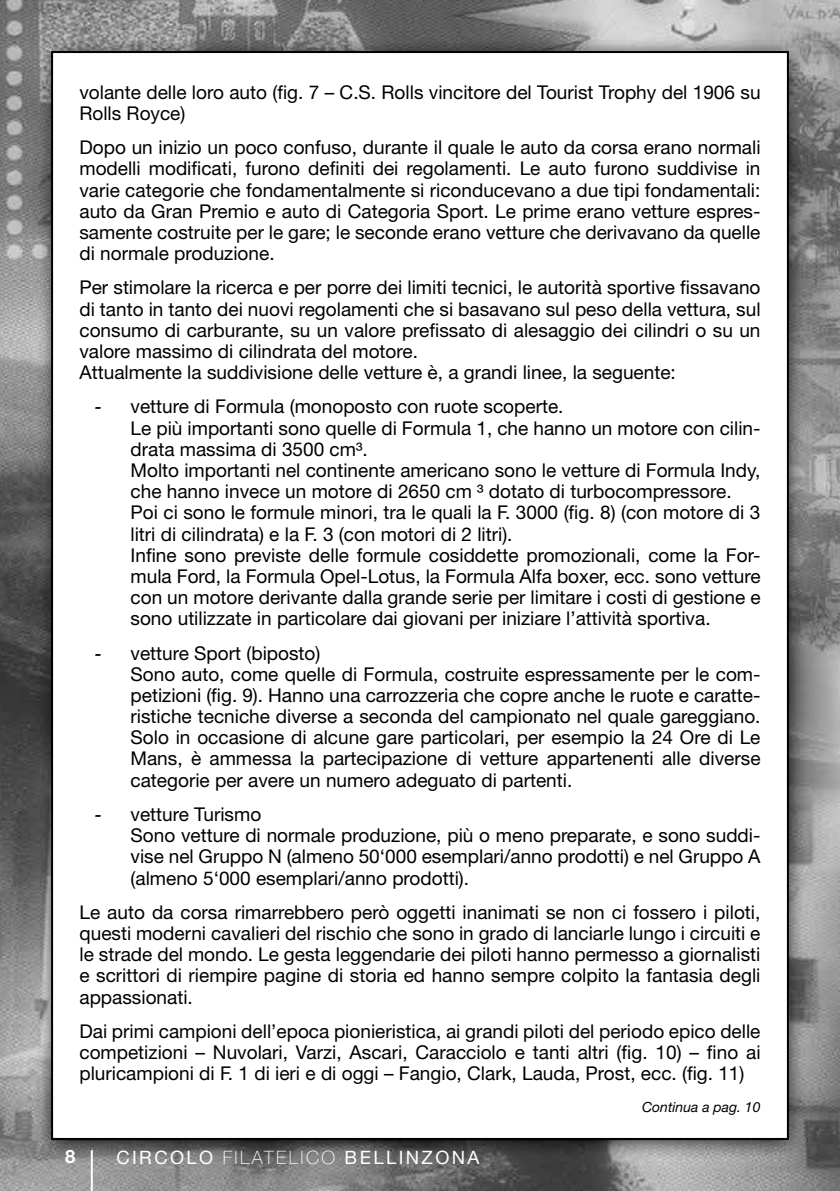
<style>
.page{position:relative;width:840px;height:1191px;background:#fff}
.page>*{position:absolute;margin:0;border:0;box-sizing:border-box;transform-origin:0 0}
.t1{font:19px/21.2px "Helvetica Neue LT Std";color:#000}
.t2{font:18.4px "Helvetica Neue LT Std";letter-spacing:.13em;color:#fff}
.t3{font:700 18.4px "Helvetica Neue LT Std";color:#fff}
.t4{font:italic 14px "Helvetica Neue LT Std";color:#000}
.s1{font-family:"Arial";font-style:italic}
.s2{font-weight:100}
</style>
<div class="page">
<img style="left:0;top:0;width:839px;height:1191px">
<div style="left:52px;top:52px;width:735px;height:1087px;background:#fff"></div>
<hr style="left:91px;top:1150px;width:2px;height:41px;background:#fff">
<p class="t1" style="left:79px;top:81px;width:682px">volante delle loro auto (fig. 7 – C.S. Rolls vincitore del Tourist Trophy del 1906 su<br>Rolls Royce)</p>
<p class="t1" style="left:79px;top:137px;width:682px;text-align:justify">Dopo un inizio un poco confuso, durante il quale le auto da corsa erano normali modelli modificati, furono definiti dei regolamenti. Le auto furono suddivise in varie categorie che fondamentalmente si riconducevano a due tipi fondamentali: auto da Gran Premio e auto di Categoria Sport. Le prime erano vetture espres&shy;samente costruite per le gare; le seconde erano vetture che derivavano da quelle di normale produzione.</p>
<p class="t1" style="left:79px;top:277px;width:682px">Per stimolare la ricerca e per porre dei limiti tecnici, le autorità sportive fissavano di tanto in tanto dei nuovi regolamenti che si basavano sul peso della vettura, sul consumo di carburante, su un valore prefissato di alesaggio dei cilindri o su un valore massimo di cilindrata del motore.<br>Attualmente la suddivisione delle vetture è, a grandi linee, la seguente:</p>
<p class="t1" style="left:130px;top:396px;width:631px;text-indent:-36px"><span class="s1">-</span> vetture di Formula (monoposto con ruote scoperte.<br>Le più importanti sono quelle di Formula 1, che hanno un motore con cilin&shy;drata massima di 3500 cm³.<br>Molto importanti nel continente americano sono le vetture di Formula Indy, che hanno invece un motore di 2650 cm ³ dotato di turbocompressore.<br>Poi ci sono le formule minori, tra le quali la F. 3000 (fig. 8) (con motore di 3 litri di cilindrata) e la F. 3 (con motori di 2 litri).<br>Infine sono previste delle formule cosiddette promozionali, come la For&shy;mula Ford, la Formula Opel-Lotus, la Formula Alfa boxer, ecc. sono vetture con un motore derivante dalla grande serie per limitare i costi di gestione e sono utilizzate in particolare dai giovani per iniziare l’attività sportiva.</p>
<p class="t1" style="left:130px;top:642px;width:631px;text-indent:-36px"><span class="s1">-</span> vetture Sport (biposto)<br>Sono auto, come quelle di Formula, costruite espressamente per le com&shy;petizioni (fig. 9). Hanno una carrozzeria che copre anche le ruote e caratte&shy;ristiche tecniche diverse a seconda del campionato nel quale gareggiano.<br>Solo in occasione di alcune gare particolari, per esempio la 24 Ore di Le Mans, è ammessa la partecipazione di vetture appartenenti alle diverse categorie per avere un numero adeguato di partenti.</p>
<p class="t1" style="left:130px;top:803px;width:631px;text-indent:-36px"><span class="s1">-</span> vetture Turismo<br>Sono vetture di normale produzione, più o meno preparate, e sono suddi&shy;vise nel Gruppo N (almeno 50‘000 esemplari/anno prodotti) e nel Gruppo A (almeno 5‘000 esemplari/anno prodotti).</p>
<p class="t1" style="left:79px;top:901px;width:682px;text-align:justify">Le auto da corsa rimarrebbero però oggetti inanimati se non ci fossero i piloti, questi moderni cavalieri del rischio che sono in grado di lanciarle lungo i circuiti e le strade del mondo. Le gesta leggendarie dei piloti hanno permesso a giornalisti e scrittori di riempire pagine di storia ed hanno sempre colpito la fantasia degli appassionati.</p>
<p class="t1" style="left:79px;top:1020px;width:682px;text-align:justify">Dai primi campioni dell’epoca pionieristica, ai grandi piloti del periodo epico delle competizioni – Nuvolari, Varzi, Ascari, Caracciolo e tanti altri (fig. 10) – fino ai pluricampioni di F. 1 di ieri e di oggi – Fangio, Clark, Lauda, Prost, ecc. (fig. 11)</p>
<p class="t4" style="left:641px;top:1098px;width:120px">Continua a pag. 10</p>
<p class="t3" style="left:65px;top:1145px;width:12px">8</p>
<p class="t2" style="left:116px;top:1146px;width:364px">CIRCOLO <span class="s2">FILATELICO</span> BELLINZONA</p>
</div>
